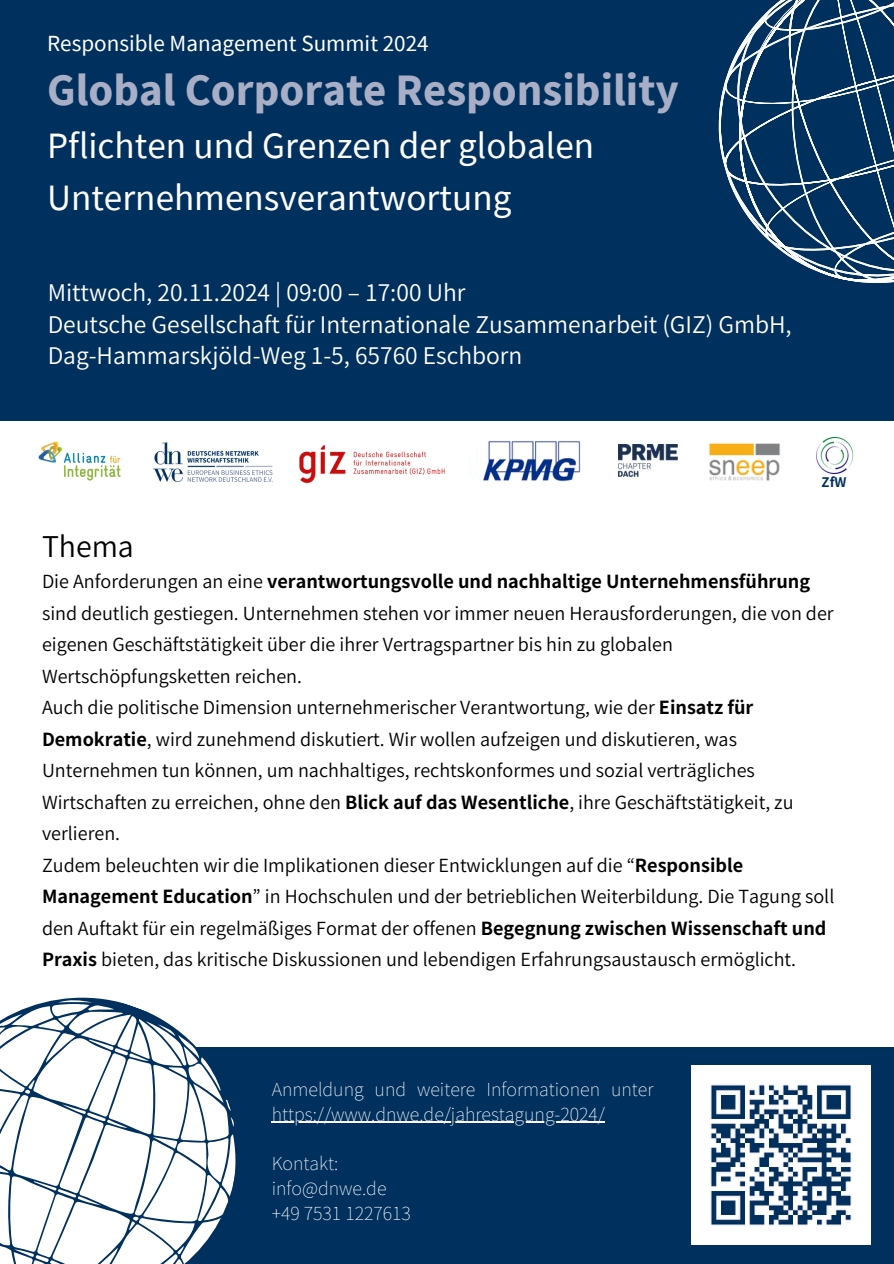
<style>
.page{position:relative;width:894px;height:1264px;background:#fff}
.page>*{position:absolute;margin:0;border:0;box-sizing:border-box;transform-origin:0 0}
.t1{font:700 44.85px "Source Sans Pro";color:#a8aec5}
.t2{font:37.2px/51.8px "Source Sans Pro";color:#fff}
.t3{font:28.5px "Source Han Sans JP";color:#000}
.t4{font:23.1px "Source Sans Pro";color:#fff}
.t5{font:22.8px/31.5px "Source Han Sans JP";color:#fff}
.t6{font:18px/31.5px "Source Han Sans JP";color:#000}
.t7{font:200 18px/24.8px "Source Han Sans JP";color:#fff}
.t8{font:700 13.2px "Source Han Sans JP";color:#00305d}
.s1{font-weight:700}
</style>
<div class="page">
<div style="left:0;top:0;width:893px;height:420px;background:#00305d"></div>
<svg style="left:718px;top:0;width:175px;height:283px"></svg>
<div style="left:0;top:1046px;width:893px;height:217px;background:#00305d"></div>
<img style="left:709px;top:443px;width:71px;height:38px">
<img style="left:299px;top:445px;width:146px;height:39px">
<img style="left:483px;top:441px;width:97px;height:40px">
<img style="left:154px;top:442px;width:118px;height:40px">
<img style="left:38px;top:441px;width:83px;height:40px">
<img style="left:816px;top:437px;width:38px;height:37px">
<img style="left:618px;top:445px;width:59px;height:31px">
<svg style="left:0;top:997px;width:283px;height:266px;fill:#fff"></svg>
<img style="left:691px;top:1065px;width:179px;height:179px">
<hr style="left:271px;top:1121px;width:334px;height:1px;background:#fff">
<p class="t4" style="left:47px;top:28px;width:383px">Responsible Management Summit 2024</p>
<p class="t1" style="left:47px;top:61px;width:633px">Global Corporate Responsibility</p>
<p class="t2" style="left:47px;top:119px;width:548px">Pflichten und Grenzen der globalen<br>Unternehmensverantwortung</p>
<h1 class="t5" style="left:48px;top:276px;width:745px">Mittwoch, 20.11.2024 | 09:00 – 17:00 Uhr<br>Deutsche Gesellschaft für Internationale Zusammenarbeit (GIZ) GmbH,<br>Dag-Hammarskjöld-Weg 1-5, 65760 Eschborn</h1>
<h3 class="t8" style="left:821px;top:471px;width:27px">ZfW</h3>
<h3 class="t3" style="left:42px;top:523px;width:93px">Thema</h3>
<h3 class="t6" style="left:42px;top:565px;width:793px">Die Anforderungen an eine <span class="s1">verantwortungsvolle und nachhaltige Unternehmensführung </span>sind deutlich gestiegen. Unternehmen stehen vor immer neuen Herausforderungen, die von der eigenen Geschäftstätigkeit über die ihrer Vertragspartner bis hin zu globalen Wertschöpfungsketten reichen.<br>Auch die politische Dimension unternehmerischer Verantwortung, wie der <span class="s1">Einsatz für Demokratie</span>, wird zunehmend diskutiert. Wir wollen aufzeigen und diskutieren, was Unternehmen tun können, um nachhaltiges, rechtskonformes und sozial verträgliches Wirtschaften zu erreichen, ohne den <span class="s1">Blick auf das Wesentliche</span>, ihre Geschäftstätigkeit, zu verlieren.<br>Zudem beleuchten wir die Implikationen dieser Entwicklungen auf die “<span class="s1">Responsible Management Education</span>” in Hochschulen und der betrieblichen Weiterbildung. Die Tagung soll den Auftakt für ein regelmäßiges Format der offenen <span class="s1">Begegnung zwischen Wissenschaft und Praxis</span> bieten, das kritische Diskussionen und lebendigen Erfahrungsaustausch ermöglicht.</h3>
<p class="t7" style="left:271px;top:1075px;width:383px">Anmeldung und weitere Informationen unter</p>
<h3 class="t7" style="left:271px;top:1100px;width:335px">https://www.dnwe.de/jahrestagung-2024/</h3>
<h3 class="t7" style="left:271px;top:1150px;width:68px">Kontakt:</h3>
<p class="t7" style="left:271px;top:1174px;width:141px">info@dnwe.de +49 7531 1227613</p>
</div>
